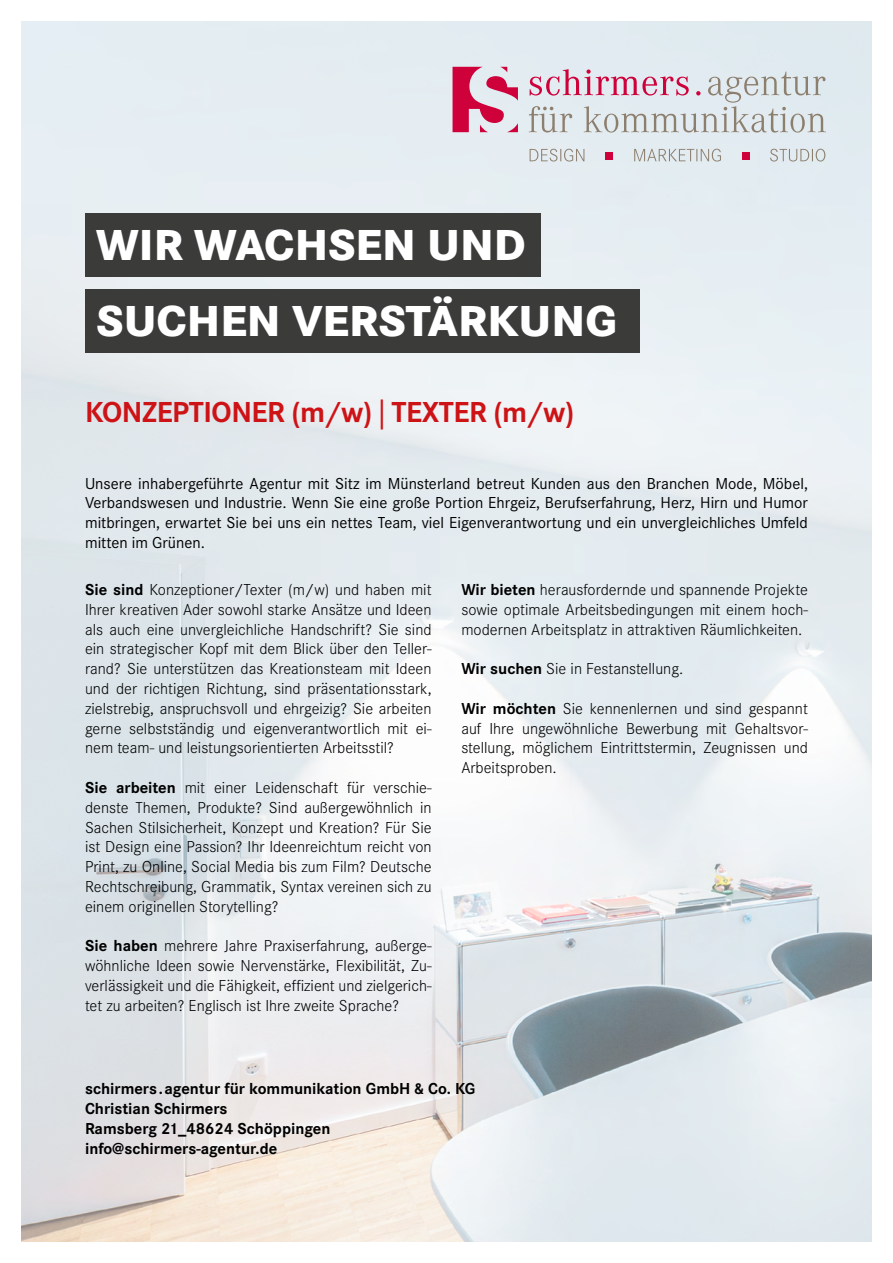
<style>
.page{position:relative;width:893px;height:1263px;background:#fff}
.page>*{position:absolute;margin:0;border:0;box-sizing:border-box;transform-origin:0 0}
.t1{font:800 45px/76.5px "Corporate S";color:#fff}
.t2{font:700 30px "Corporate S";letter-spacing:-.015em;color:#cd1316}
.t3{font:300 16.5px/19.8px "Corporate S";color:#000;text-align:justify}
.t4{font:16.5px/19.8px "Corporate S";color:#000;text-align:justify}
.t5{font:700 16.5px/19.8px "Corporate S";color:#000}
.s1{font-weight:400}
.s2{font-weight:700}
</style>
<div class="page">
<img style="left:21px;top:21px;width:851px;height:1221px">
<svg style="left:453px;top:67px;width:65px;height:65px;background:#d97e9b"></svg>
<div style="left:606px;top:152px;width:7px;height:7px;background:#cf013b"></div>
<div style="left:742px;top:152px;width:7px;height:7px;background:#cf013b"></div>
<svg style="left:770px;top:149px;width:55px;height:13px"></svg>
<svg style="left:634px;top:149px;width:87px;height:13px"></svg>
<svg style="left:530px;top:149px;width:54px;height:13px"></svg>
<svg style="left:529px;top:69px;width:297px;height:64px;background:#d6d1d7"></svg>
<div style="left:85px;top:213px;width:455px;height:63px;background:#3b3b3a"></div>
<div style="left:85px;top:289px;width:554px;height:64px;background:#3b3b3a"></div>
<h1 class="t1" style="left:96px;top:207px;width:522px">WIR WACHSEN UND<br>SUCHEN VERSTÄRKUNG</h1>
<h2 class="t2" style="left:85px;top:395px;width:491px">KONZEPTIONER (m/w) <span class="s1">|</span> TEXTER (m/w)</h2>
<p class="t4" style="left:85px;top:473px;width:724px">Unsere inhabergeführte Agentur mit Sitz im Münsterland betreut Kunden aus den Branchen Mode, Möbel, Verbandswesen und Industrie. Wenn Sie eine große Portion Ehrgeiz, Berufserfahrung, Herz, Hirn und Humor mitbringen, erwartet Sie bei uns ein nettes Team, viel Eigenverantwortung und ein unvergleichliches Umfeld mitten im Grünen.</p>
<p class="t3" style="left:85px;top:580px;width:348px"><span class="s2">Sie sind</span> Konzeptioner/Texter (m/w) und haben mit Ihrer kreativen Ader sowohl starke Ansätze und Ideen als auch eine unvergleichliche Handschrift? Sie sind ein strategischer Kopf mit dem Blick über den Teller&shy;rand? Sie unterstützen das Kreationsteam mit Ideen und der richtigen Richtung, sind präsentationsstark, zielstrebig, anspruchsvoll und ehrgeizig? Sie arbeiten gerne selbstständig und eigenverantwortlich mit ei&shy;nem team- und leistungsorientierten Arbeitsstil?</p>
<p class="t3" style="left:85px;top:778px;width:348px"><span class="s2">Sie arbeiten</span> mit einer Leidenschaft für verschie&shy;denste Themen, Produkte? Sind außergewöhnlich in Sachen Stilsicherheit, Konzept und Kreation? Für Sie ist Design eine Passion? Ihr Ideenreichtum reicht von Print, zu Online, Social Media bis zum Film? Deutsche Rechtschreibung, Grammatik, Syntax vereinen sich zu einem originellen Storytelling?</p>
<p class="t3" style="left:85px;top:936px;width:348px"><span class="s2">Sie haben</span> mehrere Jahre Praxiserfahrung, außerge&shy;wöhnliche Ideen sowie Nervenstärke, Flexibilität, Zu&shy;verlässigkeit und die Fähigkeit, effizient und zielgerich&shy;tet zu arbeiten? Englisch ist Ihre zweite Sprache?</p>
<p class="t3" style="left:461px;top:580px;width:348px"><span class="s2">Wir bieten</span> herausfordernde und spannende Projekte sowie optimale Arbeitsbedingungen mit einem hoch&shy;modernen Arbeitsplatz in attraktiven Räumlichkeiten.</p>
<p class="t3" style="left:461px;top:659px;width:223px"><span class="s2">Wir suchen</span> Sie in Festanstellung.</p>
<p class="t3" style="left:461px;top:699px;width:348px"><span class="s2">Wir möchten</span> Sie kennenlernen und sind gespannt auf Ihre ungewöhnliche Bewerbung mit Gehaltsvor&shy;stellung, möglichem Eintrittstermin, Zeugnissen und Arbeitsproben.</p>
<p class="t5" style="left:85px;top:1079px;width:392px">schirmers.agentur für kommunikation GmbH &amp; Co. KG Christian Schirmers<br>Ramsberg 21_48624 Schöppingen info@schirmers-agentur.de</p>
</div>
